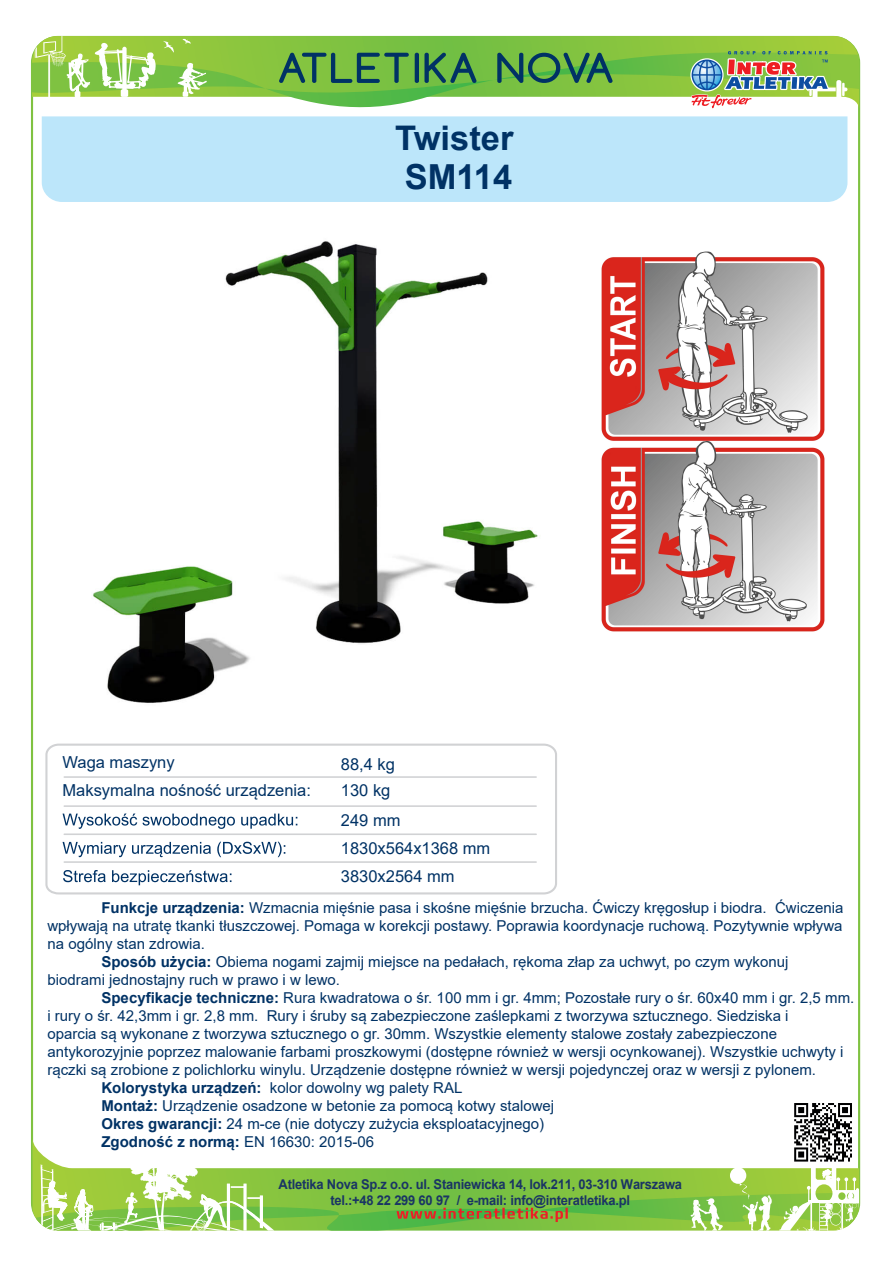
<style>
.page{position:relative;width:893px;height:1263px;background:#fff}
.page>*{position:absolute;margin:0;border:0;box-sizing:border-box;transform-origin:0 0}
.t1{font:700 34.5px "Arial";color:#003265}
.t2{font:700 33.9px "Arial";color:#003265}
.t3{font:16.5px/28px "Arial";color:#003265}
.t4{font:15px "Arial";color:#003265}
.t5{font:700 15px "Arial";color:#003265}
.t6{font:700 13.5px/16.2px "Arial";letter-spacing:-.015em;color:#1a3564;text-align:center;scale:.96 1}
.s1{font-weight:700}
.s2{font-weight:400}
</style>
<div class="page">
<img style="left:33px;top:36px;width:825px;height:16px">
<img style="left:32px;top:52px;width:827px;height:62px">
<hr style="left:48px;top:55px;width:1px;height:46px;background:#fff">
<hr style="left:49px;top:55px;width:1px;height:46px;background:#fff">
<hr style="left:50px;top:55px;width:1px;height:46px;background:#fff">
<svg style="left:35px;top:36px;width:121px;height:61px"></svg>
<svg style="left:163px;top:41px;width:11px;height:12px"></svg>
<svg style="left:183px;top:39px;width:8px;height:5px"></svg>
<svg style="left:178px;top:63px;width:29px;height:34px"></svg>
<img style="left:33px;top:1138px;width:826px;height:81px">
<img style="left:36px;top:1193px;width:742px;height:37px">
<svg style="left:778px;top:1153px;width:81px;height:77px"></svg>
<svg style="left:691px;top:1198px;width:32px;height:32px"></svg>
<div style="left:730px;top:1167px;width:16px;height:17px;background:#fff;border-radius:50%"></div>
<svg style="left:738px;top:1183px;width:34px;height:47px"></svg>
<svg style="left:40px;top:1138px;width:234px;height:92px"></svg>
<img style="left:793px;top:1103px;width:60px;height:59px">
<svg style="left:279px;top:53px;width:333px;height:30px;background:#52934c"></svg>
<div style="left:42px;top:116px;width:805px;height:86px;background:#bce6fa"></div>
<svg style="left:689px;top:51px;width:158px;height:69px"></svg>
<svg style="left:45px;top:743px;width:512px;height:152px"></svg>
<svg style="left:63px;top:813px;width:172px;height:16px"></svg>
<svg style="left:241px;top:813px;width:56px;height:16px"></svg>
<svg style="left:63px;top:842px;width:63px;height:15px"></svg>
<svg style="left:132px;top:842px;width:79px;height:15px"></svg>
<svg style="left:217px;top:842px;width:68px;height:15px"></svg>
<svg style="left:63px;top:870px;width:43px;height:12px"></svg>
<svg style="left:112px;top:870px;width:119px;height:15px"></svg>
<hr style="left:63px;top:861px;width:474px;height:2px;background:#d1d2d4">
<hr style="left:63px;top:833px;width:474px;height:2px;background:#d1d2d4">
<hr style="left:63px;top:805px;width:474px;height:2px;background:#d1d2d4">
<hr style="left:63px;top:776px;width:474px;height:2px;background:#d1d2d4">
<img style="left:601px;top:251px;width:224px;height:381px">
<svg style="left:397px;top:1208px;width:171px;height:14px;background:#848f3c"></svg>
<img style="left:93px;top:241px;width:445px;height:462px">
<h2 class="t2" style="left:395px;top:115px;width:120px">Twister</h2>
<h1 class="t1" style="left:405px;top:153px;width:109px">SM114</h1>
<p class="t3" style="left:63px;top:748px;width:114px">Waga maszyny</p>
<p class="t3" style="left:341px;top:750px;width:56px">88,4 kg</p>
<p class="t3" style="left:341px;top:806px;width:61px">249 mm</p>
<p class="t3" style="left:63px;top:776px;width:250px">Maksymalna nośność urządzenia:</p>
<p class="t3" style="left:341px;top:776px;width:51px">130 kg</p>
<p class="t3" style="left:341px;top:834px;width:151px">1830x564x1368 mm<br>3830x2564 mm</p>
<p class="t4" style="left:101px;top:897px;width:743px"><span class="s1">Funkcje urządzenia:</span> Wzmacnia mięśnie pasa i skośne mięśnie brzucha. Ćwiczy kręgosłup i biodra. Ćwiczenia</p>
<p class="t4" style="left:47px;top:915px;width:797px">wpływają na utratę tkanki tłuszczowej. Pomaga w korekcji postawy. Poprawia koordynacje ruchową. Pozytywnie wpływa</p>
<p class="t4" style="left:47px;top:933px;width:159px">na ogólny stan zdrowia.</p>
<p class="t4" style="left:101px;top:951px;width:688px"><span class="s1">Sposób użycia:</span> Obiema nogami zajmij miejsce na pedałach, rękoma złap za uchwyt, po czym wykonuj</p>
<p class="t4" style="left:47px;top:969px;width:294px">biodrami jednostajny ruch w prawo i w lewo.</p>
<p class="t4" style="left:101px;top:987px;width:754px"><span class="s1">Specyfikacje techniczne:</span> Rura kwadratowa o śr. 100 mm i gr. 4mm; Pozostałe rury o śr. 60x40 mm i gr. 2,5 mm.</p>
<p class="t4" style="left:47px;top:1005px;width:743px">i rury o śr. 42,3mm i gr. 2,8 mm. Rury i śruby są zabezpieczone zaślepkami z tworzywa sztucznego. Siedziska i</p>
<p class="t4" style="left:47px;top:1023px;width:731px">oparcia są wykonane z tworzywa sztucznego o gr. 30mm. Wszystkie elementy stalowe zostały zabezpieczone</p>
<p class="t4" style="left:47px;top:1041px;width:798px">antykorozyjnie poprzez malowanie farbami proszkowymi (dostępne również w wersji ocynkowanej). Wszystkie uchwyty i</p>
<p class="t4" style="left:47px;top:1059px;width:770px">rączki są zrobione z polichlorku winylu. Urządzenie dostępne również w wersji pojedynczej oraz w wersji z pylonem.</p>
<p class="t4" style="left:101px;top:1077px;width:362px"><span class="s1">Kolorystyka urządzeń:</span> kolor dowolny wg palety RAL</p>
<p class="t4" style="left:101px;top:1095px;width:454px"><span class="s1">Montaż:</span> Urządzenie osadzone w betonie za pomocą kotwy stalowej</p>
<p class="t4" style="left:101px;top:1113px;width:444px"><span class="s1">Okres gwarancji:</span> 24 m-ce (nie dotyczy zużycia eksploatacyjnego)</p>
<p class="t5" style="left:101px;top:1131px;width:274px">Zgodność z normą: <span class="s2">EN 16630: 2015-06</span></p>
<p class="t6" style="left:279px;top:1176px;width:422px">Atletika Nova Sp.z o.o. ul. Staniewicka 14, lok.211, 03-310 Warszawa tel.:+48 22 299 60 97 / e-mail: info@interatletika.pl</p>
</div>
